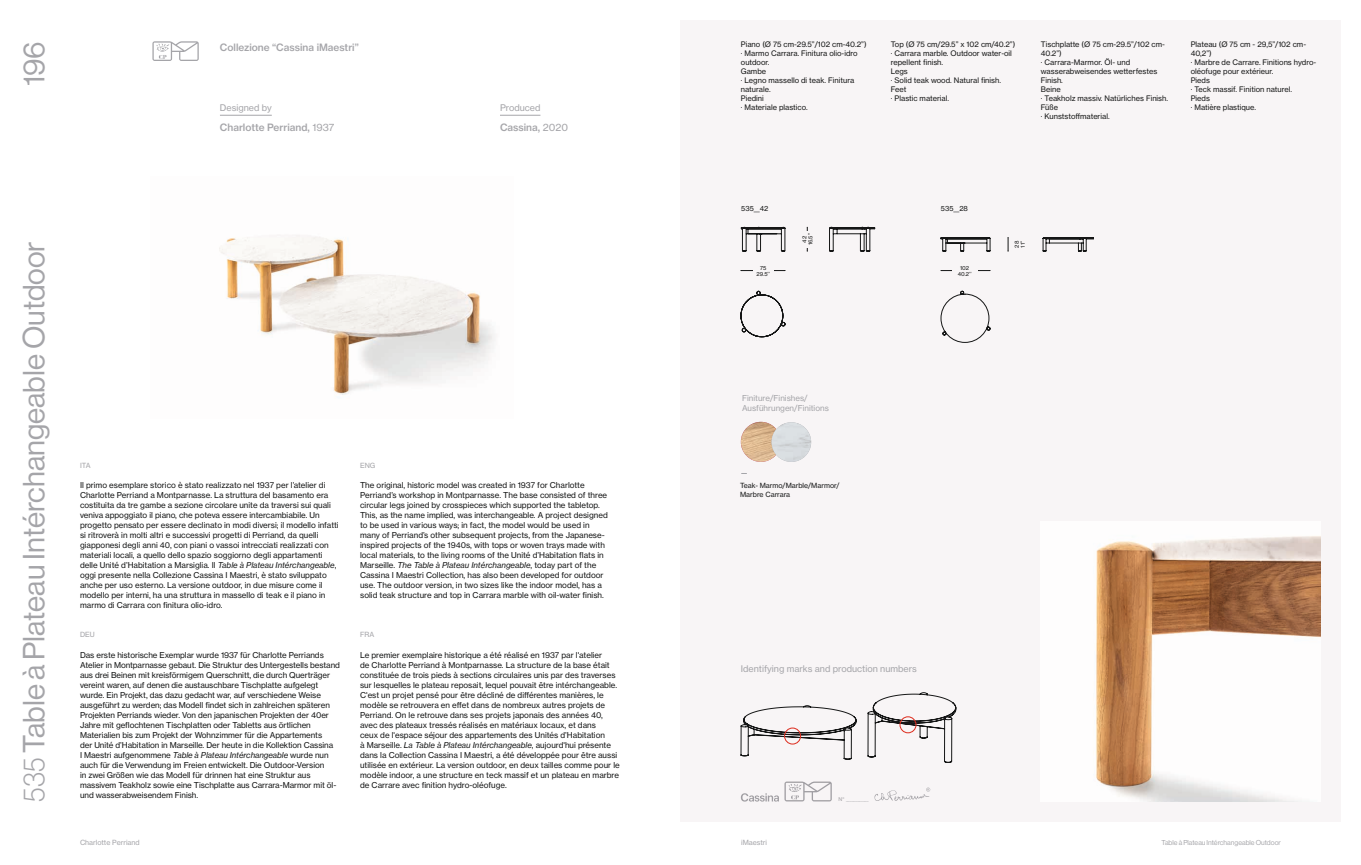
<style>
.page{position:relative;width:1361px;height:865px;background:#fff}
.page>*{position:absolute;margin:0;border:0;box-sizing:border-box;transform-origin:0 0}
.t1{font:30px "Haas Grot Disp 55 Roman";color:#a5a5a9}
.t2{font:500 10px "Haas Grot Text 65";color:#a5a5a9}
.t3{font:9px "Haas Grot Text 55 Roman";color:#a5a5a9}
.t4{font:8px/10px "Haas Grot Text 55 Roman";color:#151616}
.t5{font:italic 8px "Haas Grot Text 56";color:#151616}
.t6{font:8px/10px "Haas Grot Text 55 Roman";color:#a5a5a9}
.t7{font:7.5px/9px "Haas Grot Text 55 Roman";color:#151616}
.t8{font:7px/9px "Haas Grot Text 55 Roman";color:#151616}
.t9{font:7px "Haas Grot Text 55 Roman";color:#a5a5a9}
.t10{font:7px "Haas Grot Disp 55 Roman";color:#a5a5a9}
.t11{font:5.5px/6px "Haas Grot Text 55 Roman";color:#151616;text-align:center}
.t12{font:4.4px "Haas Grot Text 55 Roman";color:#a5a5a9}
.s1{font-family:"Haas Grot Disp 35";font-weight:100}
.s2{font-family:"Haas Grot Text 55 Roman";font-weight:400}
.s3{font-family:"Haas Grot Text 56";font-style:italic}
.s4{font-family:"Haas Grot Text 55 Roman";font-style:normal}
.s5{font-size:5.1px}
</style>
<div class="page">
<div style="left:680px;top:20px;width:661px;height:801px;background:#f8f5f6"></div>
<hr style="left:220px;top:115px;width:52px;height:1px;background:#a5a5a9">
<hr style="left:500px;top:115px;width:40px;height:1px;background:#a5a5a9">
<svg style="left:152px;top:41px;width:47px;height:20px"></svg>
<img style="left:219px;top:235px;width:276px;height:160px">
<img style="left:1096px;top:536px;width:225px;height:265px">
<img style="left:741px;top:422px;width:40px;height:40px;border-radius:20px">
<img style="left:771px;top:422px;width:40px;height:40px;border-radius:20px">
<svg style="left:741px;top:781px;width:91px;height:20px"></svg>
<svg style="left:874px;top:787px;width:56px;height:14px"></svg>
<svg style="left:1007px;top:237px;width:2px;height:15px"></svg>
<hr style="left:741px;top:270px;width:44px;height:1px;background:#151616">
<hr style="left:941px;top:270px;width:49px;height:1px;background:#151616">
<div style="left:753px;top:265px;width:20px;height:11px;background:#f8f5f6"></div>
<div style="left:951px;top:265px;width:26px;height:11px;background:#f8f5f6"></div>
<svg style="left:741px;top:227px;width:44px;height:24px"></svg>
<svg style="left:829px;top:227px;width:46px;height:24px"></svg>
<svg style="left:741px;top:291px;width:44px;height:46px"></svg>
<svg style="left:941px;top:237px;width:49px;height:14px"></svg>
<svg style="left:1043px;top:237px;width:50px;height:14px"></svg>
<svg style="left:941px;top:291px;width:49px;height:51px"></svg>
<svg style="left:740px;top:692px;width:216px;height:70px"></svg>
<div style="left:784px;top:727px;width:17px;height:17px;border:1px solid #dd2b1c;border-radius:50%"></div>
<div style="left:899px;top:716px;width:17px;height:17px;border:1px solid #dd2b1c;border-radius:50%"></div>
<h1 class="t1" style="left:17px;top:86px;width:47px;rotate:-90deg">196</h1>
<h1 class="t1" style="left:17px;top:802px;width:562px;rotate:-90deg"><span class="s1">535</span> Table à Plateau Intérchangeable Outdoor</h1>
<h1 class="t1" style="left:17px;top:745px;width:420px;rotate:-90deg">Table a Plateau interchangeable o</h1>
<p class="t7" style="left:741px;top:40px;width:127px">Piano (Ø 75 cm-29.5”/102 cm-40.2”) · Marmo Carrara. Finitura olio-idro outdoor.<br>Gambe<br>· Legno massello di teak. Finitura naturale.<br>Piedini<br>· Materiale plastico.</p>
<p class="t7" style="left:1041px;top:40px;width:129px">Tischplatte (Ø 75 cm-29.5”/102 cm-<br>40.2”)<br>· Carrara-Marmor. Öl- und wasserabweisendes wetterfestes<br>Finish.<br>Beine<br>· Teakholz massiv. Natürliches Finish.<br>Füße<br>· Kunststoffmaterial.</p>
<p class="t7" style="left:891px;top:40px;width:126px">Top (Ø 75 cm/29.5” x 102 cm/40.2”) · Carrara marble. Outdoor water-oil repellent finish.<br>Legs<br>· Solid teak wood. Natural finish.<br>Feet<br>· Plastic material.</p>
<p class="t7" style="left:1190px;top:40px;width:127px">Plateau (Ø 75 cm - 29,5”/102 cm-<br>40,2”)<br>· Marbre de Carrare. Finitions hydro&shy;oléofuge pour extérieur.<br>Pieds<br>· Teck massif. Finition naturel.<br>Pieds</p>
<p class="t2" style="left:220px;top:41px;width:140px">Collezione “Cassina iMaestri”</p>
<p class="t3" style="left:220px;top:102px;width:53px">Designed by</p>
<p class="t7" style="left:1190px;top:103px;width:67px">· Matière plastique.</p>
<p class="t2" style="left:220px;top:121px;width:116px">Charlotte Perriand, <span class="s2">1937</span></p>
<p class="t3" style="left:500px;top:102px;width:42px">Produced</p>
<p class="t2" style="left:500px;top:121px;width:70px">Cassina, <span class="s2">2020</span></p>
<p class="t8" style="left:741px;top:204px;width:29px">535__42</p>
<p class="t8" style="left:941px;top:204px;width:29px">535__28</p>
<p class="t11" style="left:801px;top:245px;width:14px;rotate:-90deg">42<br>16.5’’</p>
<p class="t11" style="left:1014px;top:248px;width:8px;text-align:left;rotate:-90deg">28<br>11’’</p>
<p class="t11" style="left:756px;top:265px;width:15px">75<br>29.5’’</p>
<p class="t11" style="left:958px;top:265px;width:15px">102<br>40.2’’</p>
<p class="t9" style="left:80px;top:461px;width:12px">ITA</p>
<p class="t9" style="left:360px;top:461px;width:17px">ENG</p>
<p class="t4" style="left:80px;top:480px;width:260px">Il primo esemplare storico è stato realizzato nel 1937 per l’atelier di Charlotte Perriand a Montparnasse. La struttura del basamento era costituita da tre gambe a sezione circolare unite da traversi sui quali veniva appoggiato il piano, che poteva essere intercambiabile. Un progetto pensato per essere declinato in modi diversi; il modello infatti si ritroverà in molti altri e successivi progetti di Perriand, da quelli giapponesi degli anni 40, con piani o vassoi intrecciati realizzati con materiali locali, a quello dello spazio soggiorno degli appartamenti delle Unité d’Habitation a Marsiglia. Il <span class="s3">Table à Plateau Intérchangeable</span>, oggi presente nella Collezione Cassina I Maestri, è stato sviluppato anche per uso esterno. La versione outdoor, in due misure come il modello per interni, ha una struttura in massello di teak e il piano in marmo di Carrara con finitura olio-idro.</p>
<p class="t4" style="left:360px;top:480px;width:249px">The original, historic model was created in 1937 for Charlotte Perriand’s workshop in Montparnasse. The base consisted of three circular legs joined by crosspieces which supported the tabletop.<br>This, as the name implied, was interchangeable. A project designed to be used in various ways; in fact, the model would be used in many of Perriand’s other subsequent projects, from the Japanese&shy;inspired projects of the 1940s, with tops or woven trays made with local materials, to the living rooms of the Unité d’Habitation flats in</p>
<p class="t5" style="left:360px;top:560px;width:238px"><span class="s4">Marseille.</span> The Table à Plateau Intérchangeable<span class="s4">, today part of the</span></p>
<p class="t4" style="left:360px;top:570px;width:245px">Cassina I Maestri Collection, has also been developed for outdoor use. The outdoor version, in two sizes like the indoor model, has a solid teak structure and top in Carrara marble with oil-water finish.</p>
<p class="t9" style="left:80px;top:630px;width:16px">DEU</p>
<p class="t9" style="left:360px;top:630px;width:16px">FRA</p>
<p class="t4" style="left:80px;top:650px;width:261px">Das erste historische Exemplar wurde 1937 für Charlotte Perriands Atelier in Montparnasse gebaut. Die Struktur des Untergestells bestand aus drei Beinen mit kreisförmigem Querschnitt, die durch Querträger vereint waren, auf denen die austauschbare Tischplatte aufgelegt wurde. Ein Projekt, das dazu gedacht war, auf verschiedene Weise ausgeführt zu werden; das Modell findet sich in zahlreichen späteren Projekten Perriands wieder. Von den japanischen Projekten der 40er Jahre mit geflochtenen Tischplatten oder Tabletts aus örtlichen Materialien bis zum Projekt der Wohnzimmer für die Appartements<br>der Unité d’Habitation in Marseille. Der heute in die Kollektion Cassina<br>I Maestri aufgenommene <span class="s3">Table à Plateau Intérchangeable</span> wurde nun auch für die Verwendung im Freien entwickelt. Die Outdoor-Version<br>in zwei Größen wie das Modell für drinnen hat eine Struktur aus massivem Teakholz sowie eine Tischplatte aus Carrara-Marmor mit öl&shy;und wasserabweisendem Finish.</p>
<p class="t4" style="left:360px;top:650px;width:261px">Le premier exemplaire historique a été réalisé en 1937 par l'atelier<br>de Charlotte Perriand à Montparnasse. La structure de la base était constituée de trois pieds à sections circulaires unis par des traverses sur lesquelles le plateau reposait, lequel pouvait être intérchangeable.<br>C'est un projet pensé pour être décliné de différentes manières, le modèle se retrouvera en effet dans de nombreux autres projets de Perriand. On le retrouve dans ses projets japonais des années 40, avec des plateaux tressés réalisés en matériaux locaux, et dans<br>ceux de l'espace séjour des appartements des Unités d’Habitation<br>à Marseille. <span class="s3">La Table à Plateau Intérchangeable</span>, aujourd'hui présente dans la Collection Cassina I Maestri, a été développée pour être aussi utilisée en extérieur. La version outdoor, en deux tailles comme pour le modèle indoor, a une structure en teck massif et un plateau en marbre de Carrare avec finition hydro-oléofuge.</p>
<p class="t6" style="left:742px;top:393px;width:88px">Finiture/Finishes/<br>Ausführungen/Finitions</p>
<p class="t8" style="left:740px;top:480px;width:101px">Teak- Marmo/Marble/Marmor/<br>Marbre Carrara</p>
<p class="t3" style="left:741px;top:662px;width:177px">Identifying marks and production numbers</p>
<p class="t12" style="left:838px;top:796px;width:32px"><span class="s5">N°</span> ____________</p>
<p class="t9" style="left:80px;top:838px;width:61px">Charlotte Perriand</p>
<p class="t9" style="left:741px;top:838px;width:27px">iMaestri</p>
<p class="t10" style="left:1161px;top:838px;width:121px">Table à Plateau Intérchangeable Outdoor</p>
</div>
